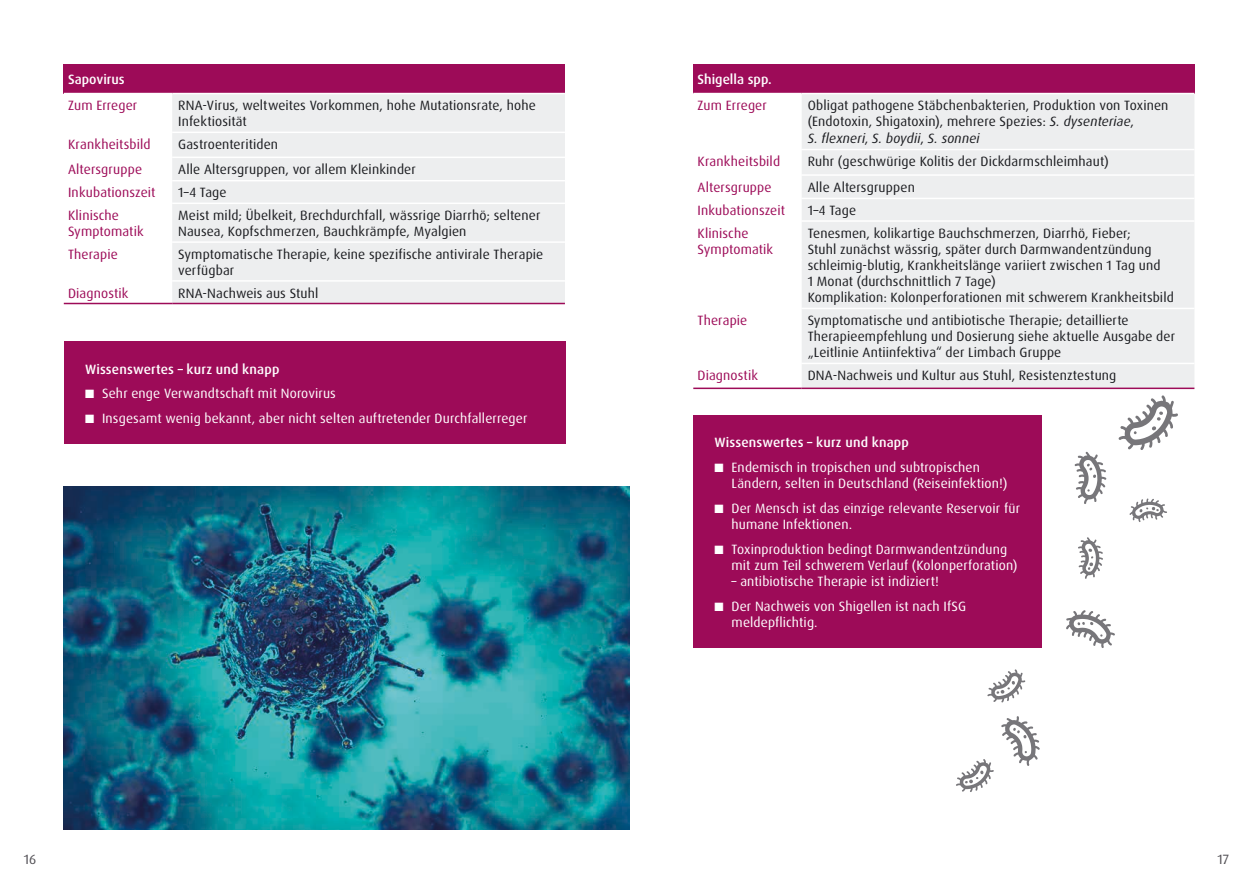
<style>
.page{position:relative;width:1259px;height:893px;background:#fff}
.page>*{position:absolute;margin:0;border:0;box-sizing:border-box;transform-origin:0 0}
.t1{font:13.5px/16.2px "Dax Pro";letter-spacing:.01em;color:#1b1c20}
.t2{font:13.5px/16.2px "Dax Pro";letter-spacing:.01em;color:#fff}
.t3{font:13.5px/16.2px "Dax Pro";letter-spacing:.01em;color:#9d0b58}
.t4{font:500 13.5px "Dax Pro";letter-spacing:.01em;color:#fff}
.t5{font:13.5px "Dax Pro";color:#504e53}
.s1{font-style:italic}
</style>
<div class="page">
<div style="left:64px;top:64px;width:501px;height:30px;background:#9d0b58"></div>
<svg style="left:64px;top:302px;width:108px;height:1px"></svg>
<div style="left:172px;top:94px;width:393px;height:209px;background:#edeeef"></div>
<hr style="left:64px;top:93px;width:108px;height:1px;background:#fff">
<hr style="left:172px;top:93px;width:393px;height:1px;background:#fff">
<hr style="left:172px;top:132px;width:393px;height:1px;background:#fff">
<hr style="left:172px;top:157px;width:393px;height:1px;background:#fff">
<hr style="left:172px;top:180px;width:393px;height:1px;background:#fff">
<hr style="left:172px;top:203px;width:393px;height:1px;background:#fff">
<hr style="left:172px;top:241px;width:393px;height:2px;background:#fff">
<hr style="left:172px;top:280px;width:393px;height:2px;background:#fff">
<hr style="left:64px;top:303px;width:108px;height:1px;background:#9d0b58">
<hr style="left:172px;top:303px;width:393px;height:1px;background:#9d0b58">
<div style="left:64px;top:342px;width:502px;height:102px;background:#9d0b58"></div>
<img style="left:64px;top:486px;width:565px;height:343px">
<svg style="left:1078px;top:537px;width:25px;height:42px"></svg>
<svg style="left:1118px;top:395px;width:60px;height:55px"></svg>
<svg style="left:1001px;top:716px;width:39px;height:50px"></svg>
<svg style="left:1066px;top:610px;width:49px;height:38px"></svg>
<svg style="left:1074px;top:452px;width:32px;height:52px"></svg>
<svg style="left:956px;top:759px;width:38px;height:33px"></svg>
<svg style="left:987px;top:669px;width:38px;height:33px"></svg>
<svg style="left:1129px;top:498px;width:38px;height:24px"></svg>
<div style="left:693px;top:64px;width:501px;height:30px;background:#9d0b58"></div>
<div style="left:801px;top:94px;width:393px;height:294px;background:#edeeef"></div>
<hr style="left:693px;top:93px;width:108px;height:1px;background:#fff">
<hr style="left:801px;top:93px;width:393px;height:1px;background:#fff">
<hr style="left:801px;top:149px;width:393px;height:1px;background:#fff">
<hr style="left:801px;top:174px;width:393px;height:2px;background:#fff">
<hr style="left:801px;top:198px;width:393px;height:1px;background:#fff">
<hr style="left:801px;top:363px;width:393px;height:1px;background:#fff">
<hr style="left:693px;top:388px;width:108px;height:1px;background:#9d0b58">
<hr style="left:801px;top:388px;width:393px;height:1px;background:#9d0b58">
<hr style="left:801px;top:220px;width:393px;height:2px;background:#fff">
<hr style="left:801px;top:308px;width:393px;height:1px;background:#fff">
<div style="left:693px;top:415px;width:349px;height:233px;background:#9d0b58"></div>
<p class="t4" style="left:68px;top:71px;width:58px">Sapovirus</p>
<p class="t3" style="left:68px;top:97px;width:71px">Zum Erreger</p>
<p class="t1" style="left:178px;top:97px;width:359px">RNA-Virus, weltweites Vorkommen, hohe Mutationsrate, hohe<br>Infektiosität</p>
<p class="t3" style="left:68px;top:136px;width:84px">Krankheitsbild</p>
<p class="t1" style="left:178px;top:136px;width:101px">Gastroenteritiden</p>
<p class="t3" style="left:68px;top:161px;width:76px">Altersgruppe</p>
<p class="t1" style="left:178px;top:161px;width:239px">Alle Altersgruppen, vor allem Kleinkinder</p>
<p class="t3" style="left:68px;top:185px;width:89px">Inkubationszeit</p>
<p class="t1" style="left:178px;top:185px;width:50px">1–4 Tage</p>
<p class="t3" style="left:68px;top:207px;width:77px">Klinische<br>Symptomatik</p>
<p class="t1" style="left:178px;top:207px;width:364px">Meist mild; Übelkeit, Brechdurchfall, wässrige Diarrhö; seltener<br>Nausea, Kopfschmerzen, Bauchkrämpfe, Myalgien</p>
<p class="t3" style="left:68px;top:246px;width:51px">Therapie</p>
<p class="t1" style="left:178px;top:246px;width:367px">Symptomatische Therapie, keine spezifische antivirale Therapie verfügbar</p>
<p class="t3" style="left:68px;top:285px;width:62px">Diagnostik</p>
<p class="t1" style="left:178px;top:285px;width:142px">RNA-Nachweis aus Stuhl</p>
<p class="t4" style="left:85px;top:360px;width:196px">Wissenswertes – kurz und knapp</p>
<p class="t2" style="left:85px;top:386px;width:252px">■ Sehr enge Verwandtschaft mit Norovirus</p>
<p class="t2" style="left:85px;top:410px;width:444px">■ Insgesamt wenig bekannt, aber nicht selten auftretender Durchfallerreger</p>
<p class="t4" style="left:697px;top:71px;width:76px">Shigella spp.</p>
<p class="t3" style="left:697px;top:97px;width:71px">Zum Erreger</p>
<p class="t1" style="left:807px;top:97px;width:362px">Obligat pathogene Stäbchenbakterien, Produktion von Toxinen (Endotoxin, Shigatoxin), mehrere Spezies: <span class="s1">S. dysenteriae</span>,<br><span class="s1">S. flexneri</span>, <span class="s1">S. boydii</span>, <span class="s1">S. sonnei</span></p>
<p class="t3" style="left:697px;top:153px;width:84px">Krankheitsbild</p>
<p class="t1" style="left:807px;top:153px;width:302px">Ruhr (geschwürige Kolitis der Dickdarmschleimhaut)</p>
<p class="t3" style="left:697px;top:179px;width:76px">Altersgruppe</p>
<p class="t1" style="left:807px;top:179px;width:109px">Alle Altersgruppen</p>
<p class="t3" style="left:697px;top:202px;width:89px">Inkubationszeit</p>
<p class="t1" style="left:807px;top:202px;width:50px">1–4 Tage</p>
<p class="t3" style="left:697px;top:225px;width:77px">Klinische<br>Symptomatik</p>
<p class="t1" style="left:807px;top:225px;width:368px">Tenesmen, kolikartige Bauchschmerzen, Diarrhö, Fieber;<br>Stuhl zunächst wässrig, später durch Darmwandentzündung schleimig-blutig, Krankheitslänge variiert zwischen 1 Tag und<br>1 Monat (durchschnittlich 7 Tage)<br>Komplikation: Kolonperforationen mit schwerem Krankheitsbild</p>
<p class="t3" style="left:697px;top:312px;width:51px">Therapie</p>
<p class="t1" style="left:807px;top:312px;width:369px">Symptomatische und antibiotische Therapie; detaillierte<br>Therapieempfehlung und Dosierung siehe aktuelle Ausgabe der „Leitlinie Antiinfektiva“ der Limbach Gruppe</p>
<p class="t3" style="left:697px;top:367px;width:62px">Diagnostik</p>
<p class="t1" style="left:807px;top:367px;width:310px">DNA-Nachweis und Kultur aus Stuhl, Resistenztestung</p>
<p class="t4" style="left:714px;top:434px;width:196px">Wissenswertes – kurz und knapp</p>
<p class="t2" style="left:731px;top:459px;width:277px;text-indent:-17px">■ Endemisch in tropischen und subtropischen<br>Ländern, selten in Deutschland (Reiseinfektion!)</p>
<p class="t2" style="left:731px;top:500px;width:290px;text-indent:-17px">■ Der Mensch ist das einzige relevante Reservoir für humane Infektionen.</p>
<p class="t2" style="left:731px;top:541px;width:287px;text-indent:-17px">■ Toxinproduktion bedingt Darmwandentzündung mit zum Teil schwerem Verlauf (Kolonperforation)</p>
<p class="t2" style="left:731px;top:573px;width:209px">– antibiotische Therapie ist indiziert!</p>
<p class="t2" style="left:731px;top:598px;width:236px;text-indent:-17px">■ Der Nachweis von Shigellen ist nach IfSG meldepflichtig.</p>
<p class="t5" style="left:24px;top:851px;width:14px">16</p>
<p class="t5" style="left:1217px;top:851px;width:13px">17</p>
</div>
